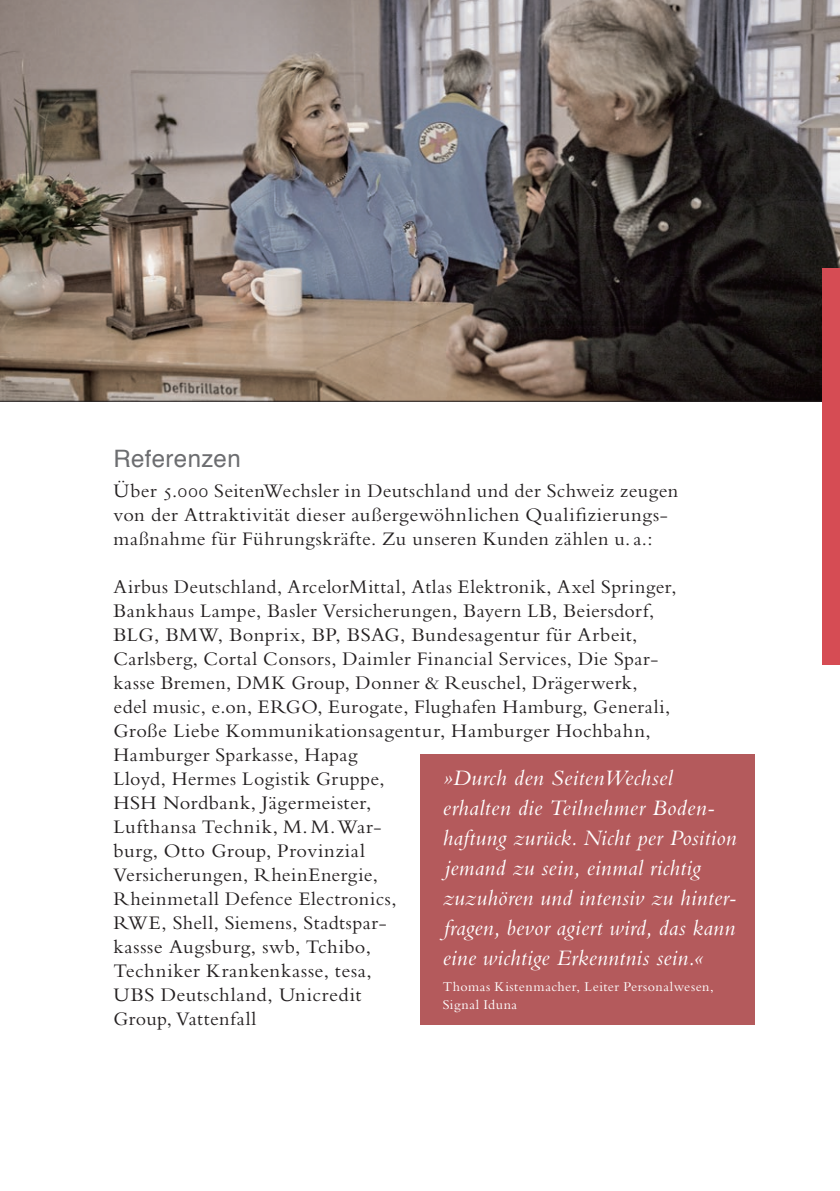
<style>
.page{position:relative;width:840px;height:1191px;background:#fff}
.page>*{position:absolute;margin:0;border:0;box-sizing:border-box;transform-origin:0 0}
.Subline{font:24px "Helvetica";letter-spacing:.015em;color:#6c6d70}
.Zitat_rechtsbündig{font:23px/30px "Bembo Italic Os F";letter-spacing:.015em;color:#fff}
.Text{font:20px/24px "Bembo";letter-spacing:.025em;color:#231f20}
.Name{font:14px/18px "Bembo";letter-spacing:.03em;color:#fff}
.s1{font-family:"Bembo SC"}
</style>
<div class="page">
<div style="left:420px;top:754px;width:334px;height:271px;background:#b45a5c"></div>
<img style="left:0;top:0;width:839px;height:401px">
<hr style="left:0;top:401px;width:839px;height:1px;background:#231f20">
<div style="left:822px;top:268px;width:17px;height:397px;background:#d64c54"></div>
<p class="Subline" style="left:113px;top:440px;width:129px">Referenzen</p>
<p class="Text" style="left:113px;top:478px;width:566px">Über <span class="s1">5.000</span> SeitenWechsler in Deutschland und der Schweiz zeugen von der Attraktivität dieser außergewöhnlichen Qualifizierungs&shy;maßnahme für Führungskräfte. Zu unseren Kunden zählen u.a.:</p>
<p class="Text" style="left:113px;top:574px;width:564px">Airbus Deutschland, ArcelorMittal, Atlas Elektronik, Axel Springer, Bankhaus Lampe, Basler Versicherungen, Bayern LB, Beiersdorf, BLG, BMW, Bonprix, BP, BSAG, Bundesagentur für Arbeit, Carlsberg, Cortal Consors, Daimler Financial Services, Die Spar&shy;kasse Bremen, DMK Group, Donner &amp; Reuschel, Drägerwerk,<br>edel music, e.on, ERGO, Eurogate, Flughafen Hamburg, Generali, Große Liebe Kommunikationsagentur, Hamburger Hochbahn, Hamburger Sparkasse, Hapag<br>Lloyd, Hermes Logistik Gruppe,<br>HSH Nordbank, Jägermeister,<br>Lufthansa Technik, M.M.War-<br>burg, Otto Group, Provinzial<br>Versicherungen, RheinEnergie,<br>Rheinmetall Defence Electronics,<br>RWE, Shell, Siemens, Stadtspar-<br>kassse Augsburg, swb, Tchibo,<br>Techniker Krankenkasse, tesa,<br>UBS Deutschland, Unicredit<br>Group, Vattenfall</p>
<p class="Zitat_rechtsbündig" style="left:442px;top:762px;width:295px">»Durch den SeitenWechsel erhalten die Teilnehmer Boden&shy;haftung zurück. Nicht per Position jemand zu sein, einmal richtig zuzuhören und intensiv zu hinter&shy;fragen, bevor agiert wird, das kann eine wichtige Erkenntnis sein.«</p>
<p class="Name" style="left:442px;top:977px;width:272px">Thomas Kistenmacher, Leiter Personalwesen,<br>Signal Iduna</p>
</div>
